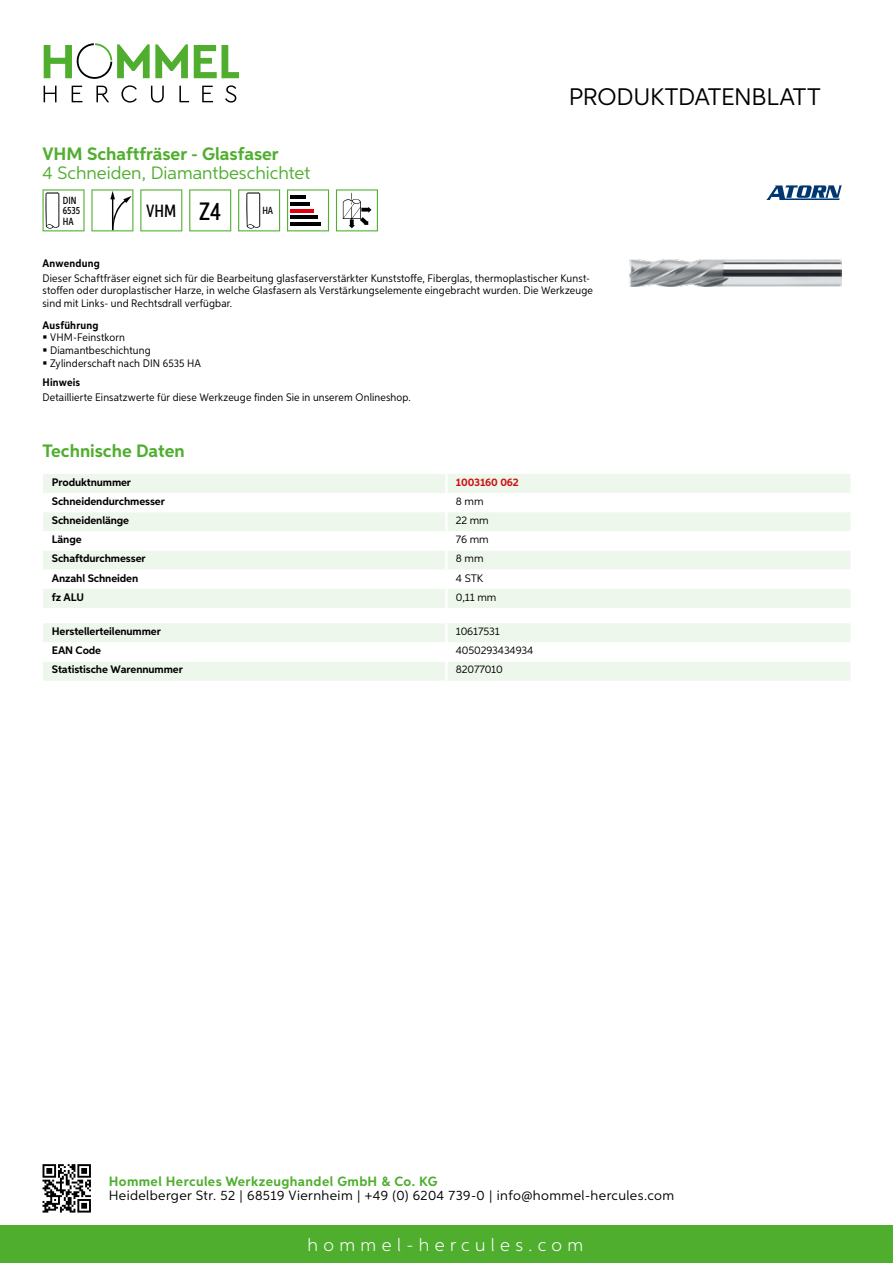
<style>
.page{position:relative;width:893px;height:1263px;background:#fff}
.page>*{position:absolute;margin:0;border:0;box-sizing:border-box;transform-origin:0 0}
.t1{font:24px "Aspira";letter-spacing:-.01em;color:#000}
.t2{font:700 18px "Aspira";color:#50ae2f}
.t3{font:18px "Aspira";color:#50ae2f}
.t4{font:300 18px "Aspira";letter-spacing:.3em;color:#fff}
.t5{font:500 17.85px "Aspira XX Nar";color:#000}
.t6{font:13.5px "Aspira";letter-spacing:.03em;color:#000}
.t7{font:700 13.5px "Aspira";letter-spacing:.03em;color:#50ae2f}
.t8{font:10.95px/12px "Aspira Nar";letter-spacing:.015em;color:#000}
.t9{font:700 10.95px "Aspira";letter-spacing:-.01em;color:#000}
.t10{font:10.95px "Aspira";letter-spacing:-.01em;color:#000}
.t11{font:700 10.95px "Aspira Nar";letter-spacing:.02em;color:#000}
.t12{font:700 10.95px "Aspira";letter-spacing:-.01em;color:#cd1013}
.t13{font:500 10.35px/10.4px "Aspira XX Nar";color:#000}
.s1{font-size:25.2px}
</style>
<div class="page">
<div style="left:0;top:1226px;width:893px;height:37px;background:#50ae2f"></div>
<svg style="left:43px;top:1164px;width:48px;height:48px"></svg>
<svg style="left:194px;top:45px;width:45px;height:33px"></svg>
<svg style="left:44px;top:43px;width:144px;height:36px"></svg>
<svg style="left:44px;top:86px;width:13px;height:16px"></svg>
<svg style="left:72px;top:86px;width:10px;height:16px"></svg>
<svg style="left:96px;top:86px;width:13px;height:16px"></svg>
<svg style="left:121px;top:85px;width:16px;height:18px"></svg>
<svg style="left:151px;top:86px;width:13px;height:17px"></svg>
<svg style="left:179px;top:86px;width:10px;height:16px"></svg>
<svg style="left:202px;top:86px;width:11px;height:16px"></svg>
<svg style="left:225px;top:85px;width:11px;height:18px"></svg>
<div style="left:43px;top:474px;width:807px;height:134px;background:#eef7eb"></div>
<svg style="left:43px;top:493px;width:807px;height:96px"></svg>
<hr style="left:445px;top:474px;width:3px;height:19px;background:#fff">
<hr style="left:445px;top:493px;width:3px;height:19px;background:#fff">
<hr style="left:445px;top:512px;width:3px;height:19px;background:#fff">
<hr style="left:445px;top:531px;width:3px;height:19px;background:#fff">
<hr style="left:445px;top:550px;width:3px;height:20px;background:#fff">
<hr style="left:445px;top:570px;width:3px;height:19px;background:#fff">
<hr style="left:445px;top:589px;width:3px;height:19px;background:#fff">
<svg style="left:43px;top:623px;width:807px;height:58px"></svg>
<hr style="left:445px;top:661px;width:3px;height:20px;background:#fff">
<svg style="left:43px;top:189px;width:42px;height:42px"></svg>
<svg style="left:91px;top:189px;width:42px;height:42px"></svg>
<svg style="left:140px;top:189px;width:42px;height:42px"></svg>
<svg style="left:189px;top:189px;width:42px;height:42px"></svg>
<svg style="left:238px;top:189px;width:42px;height:42px"></svg>
<svg style="left:287px;top:189px;width:42px;height:42px"></svg>
<hr style="left:290px;top:196px;width:16px;height:3px;background:#000">
<hr style="left:290px;top:202px;width:20px;height:4px;background:#000">
<hr style="left:290px;top:209px;width:24px;height:3px;background:#e3000b">
<hr style="left:290px;top:216px;width:27px;height:3px;background:#000">
<hr style="left:290px;top:222px;width:31px;height:4px;background:#000">
<svg style="left:336px;top:189px;width:42px;height:42px"></svg>
<img style="left:629px;top:259px;width:213px;height:28px">
<svg style="left:766px;top:185px;width:76px;height:15px"></svg>
<h2 class="t2" style="left:43px;top:142px;width:238px">VHM Schaftfräser - Glasfaser</h2>
<h2 class="t3" style="left:43px;top:162px;width:269px">4 Schneiden, Diamantbeschichtet</h2>
<p class="t13" style="left:63px;top:195px;width:19px">DIN<br>6535<br>HA</p>
<h3 class="t5" style="left:146px;top:200px;width:76px">VHM <span class="s1">Z4</span></h3>
<p class="t13" style="left:262px;top:205px;width:12px">HA</p>
<h1 class="t1" style="left:569px;top:82px;width:253px">Produktdatenblatt</h1>
<p class="t11" style="left:43px;top:257px;width:59px">Anwendung</p>
<p class="t8" style="left:43px;top:273px;width:552px">Dieser Schaftfräser eignet sich für die Bearbeitung glasfaserverstärkter Kunststoffe, Fiberglas, thermoplastischer Kunst&shy;stoffen oder duroplastischer Harze, in welche Glasfasern als Verstärkungselemente eingebracht wurden. Die Werkzeuge sind mit Links- und Rechtsdrall verfügbar.</p>
<p class="t11" style="left:43px;top:318px;width:58px">Ausführung</p>
<p class="t8" style="left:50px;top:331px;width:152px;line-height:12.8px">VHM-Feinstkorn<br>Diamantbeschichtung<br>Zylinderschaft nach DIN 6535 HA</p>
<p class="t11" style="left:43px;top:376px;width:39px">Hinweis</p>
<p class="t8" style="left:43px;top:391px;width:370px">Detaillierte Einsatzwerte für diese Werkzeuge finden Sie in unserem Onlineshop.</p>
<h2 class="t2" style="left:43px;top:440px;width:144px">Technische Daten</h2>
<p class="t9" style="left:52px;top:475px;width:81px">Produktnummer</p>
<p class="t12" style="left:456px;top:475px;width:65px">1003160 062</p>
<p class="t9" style="left:52px;top:494px;width:115px">Schneidendurchmesser</p>
<p class="t10" style="left:456px;top:495px;width:29px">8 mm</p>
<p class="t9" style="left:52px;top:514px;width:79px">Schneidenlänge</p>
<p class="t10" style="left:456px;top:514px;width:34px">22 mm</p>
<p class="t9" style="left:52px;top:533px;width:31px">Länge</p>
<p class="t10" style="left:456px;top:533px;width:34px">76 mm</p>
<p class="t9" style="left:52px;top:552px;width:95px">Schaftdurchmesser</p>
<p class="t10" style="left:456px;top:552px;width:29px">8 mm</p>
<p class="t9" style="left:52px;top:571px;width:88px">Anzahl Schneiden</p>
<p class="t10" style="left:456px;top:571px;width:23px">4 STK</p>
<p class="t9" style="left:52px;top:590px;width:34px">fz ALU</p>
<p class="t10" style="left:456px;top:590px;width:42px">0,11 mm</p>
<p class="t9" style="left:52px;top:625px;width:111px">Herstellerteilenummer</p>
<p class="t10" style="left:456px;top:625px;width:45px">10617531</p>
<p class="t9" style="left:52px;top:644px;width:51px">EAN Code</p>
<p class="t10" style="left:456px;top:644px;width:79px">4050293434934</p>
<p class="t9" style="left:52px;top:663px;width:132px">Statistische Warennummer</p>
<p class="t10" style="left:456px;top:663px;width:49px">82077010</p>
<p class="t7" style="left:109px;top:1172px;width:330px">Hommel Hercules Werkzeughandel GmbH &amp; Co. KG</p>
<p class="t6" style="left:109px;top:1187px;width:567px">Heidelberger Str. 52 | 68519 Viernheim | +49 (0) 6204 739-0 | info@hommel-hercules.com</p>
<h2 class="t4" style="left:307px;top:1234px;width:277px">hommel-hercules.com</h2>
</div>
